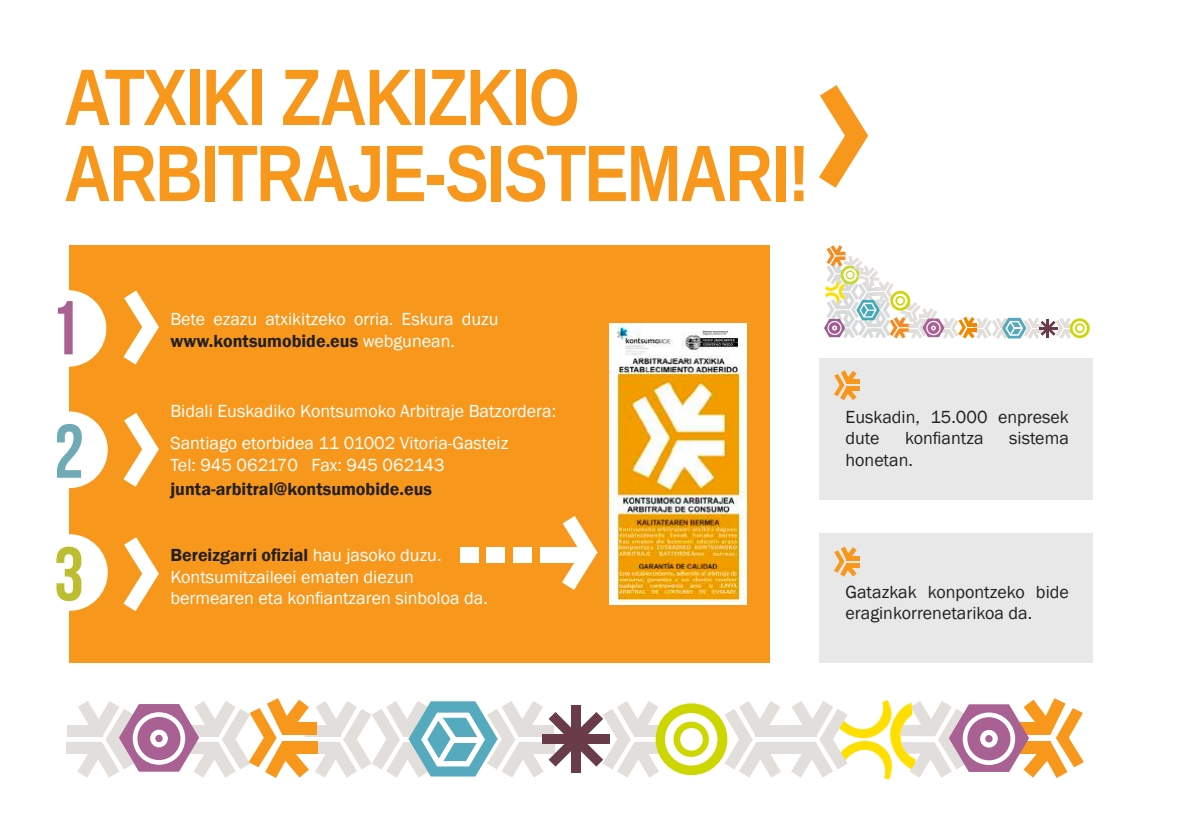
<style>
.page{position:relative;width:1191px;height:840px;background:#fff}
.page>*{position:absolute;margin:0;border:0;box-sizing:border-box;transform-origin:0 0}
.t1{font:700 80px/76px "Liberation Sans Narrow";letter-spacing:-.02em;color:#f7981d}
.t2{font:76px "Bebas Neue";color:#a96093}
.t3{font:76px "Bebas Neue";color:#70aab6}
.t4{font:76px "Bebas Neue";color:#bcbe2f}
.t5{font:18px/21.6px "Franklin Gothic";color:#fff}
.t6{font:18px/21.6px "Franklin Gothic";color:#231f20}
.t7{font:600 18px "Franklin Gothic";color:#231f20}
.s1{font-weight:600;color:#231f20}
</style>
<div class="page">
<div style="left:819px;top:358px;width:274px;height:141px;background:#e8e8e8"></div>
<div style="left:819px;top:533px;width:274px;height:129px;background:#e8e8e8"></div>
<div style="left:69px;top:245px;width:701px;height:417px;background:#f7981d"></div>
<div style="left:460px;top:546px;width:18px;height:16px;background:#fff"></div>
<div style="left:486px;top:546px;width:19px;height:16px;background:#fff"></div>
<div style="left:513px;top:546px;width:18px;height:16px;background:#fff"></div>
<svg style="left:562px;top:516px;width:36px;height:73px"></svg>
<div style="left:540px;top:546px;width:44px;height:16px;background:#fff"></div>
<svg style="left:819px;top:85px;width:49px;height:103px"></svg>
<div style="left:67px;top:724px;width:36px;height:11px;background:#e2dedb"></div>
<div style="left:67px;top:741px;width:35px;height:12px;background:#e2dedb"></div>
<div style="left:305px;top:724px;width:35px;height:11px;background:#f7981d"></div>
<svg style="left:724px;top:701px;width:57px;height:76px"></svg>
<svg style="left:315px;top:701px;width:344px;height:76px"></svg>
<div style="left:655px;top:703px;width:72px;height:71px;background:#ced600;border-radius:50%"></div>
<div style="left:665px;top:712px;width:52px;height:53px;background:#fff;border-radius:50%"></div>
<div style="left:673px;top:721px;width:36px;height:35px;background:#ced600;border-radius:50%"></div>
<div style="left:680px;top:727px;width:23px;height:23px;background:#fff;border-radius:50%"></div>
<div style="left:781px;top:724px;width:35px;height:11px;background:#e2dedb"></div>
<div style="left:780px;top:741px;width:35px;height:12px;background:#e2dedb"></div>
<svg style="left:791px;top:698px;width:292px;height:81px"></svg>
<div style="left:30px;top:290px;width:76px;height:76px;background:#fff;border-radius:50%"></div>
<div style="left:31px;top:411px;width:77px;height:77px;background:#fff;border-radius:50%"></div>
<div style="left:31px;top:534px;width:77px;height:76px;background:#fff;border-radius:50%"></div>
<svg style="left:123px;top:290px;width:36px;height:74px"></svg>
<svg style="left:123px;top:413px;width:36px;height:73px"></svg>
<svg style="left:123px;top:537px;width:36px;height:73px"></svg>
<img style="left:609px;top:323px;width:137px;height:281px">
<svg style="left:1070px;top:318px;width:19px;height:20px"></svg>
<svg style="left:1072px;top:321px;width:15px;height:14px"></svg>
<svg style="left:1074px;top:323px;width:10px;height:10px"></svg>
<div style="left:1076px;top:325px;width:7px;height:6px;background:#fff;border-radius:50%"></div>
<div style="left:282px;top:740px;width:35px;height:13px;background:#f7981d"></div>
<div style="left:282px;top:722px;width:35px;height:12px;background:#f7981d"></div>
<svg style="left:77px;top:698px;width:232px;height:79px"></svg>
<div style="left:846px;top:386px;width:14px;height:5px;background:#f7981d"></div>
<div style="left:846px;top:379px;width:13px;height:5px;background:#f7981d"></div>
<svg style="left:834px;top:370px;width:22px;height:30px"></svg>
<svg style="left:824px;top:245px;width:249px;height:93px"></svg>
<div style="left:846px;top:562px;width:14px;height:5px;background:#f7981d"></div>
<div style="left:846px;top:555px;width:13px;height:5px;background:#f7981d"></div>
<svg style="left:834px;top:546px;width:22px;height:30px"></svg>
<h1 class="t1" style="left:64px;top:58px;width:747px">ATXIKI ZAKIZKIO<br>ARBITRAJE-SISTEMARI!</h1>
<h2 class="t2" style="left:50px;top:286px;width:32px">1</h2>
<h2 class="t3" style="left:54px;top:409px;width:32px">2</h2>
<h2 class="t4" style="left:54px;top:532px;width:32px">3</h2>
<p class="t5" style="left:170px;top:309px;width:330px">Bete ezazu atxikitzeko orria. Eskura duzu <span class="s1">www.kontsumobide.eus</span> webgunean.</p>
<p class="t5" style="left:170px;top:395px;width:387px;line-height:31.8px">Bidali Euskadiko Kontsumoko Arbitraje Batzordera:<br>Santiago etorbidea 11 01002 Vitoria-Gasteiz</p>
<p class="t5" style="left:170px;top:454px;width:276px">Tel: 945 062170 Fax: 945 062143</p>
<p class="t7" style="left:170px;top:477px;width:263px">junta-arbitral@kontsumobide.eus</p>
<p class="t5" style="left:170px;top:544px;width:319px"><span class="s1">Bereizgarri ofizial</span> hau jasoko duzu.<br>Kontsumitzaileei ematen diezun bermearen eta konfiantzaren sinboloa da.</p>
<p class="t6" style="left:845px;top:406px;width:225px">Euskadin, 15.000 enpresek dute</p>
<p class="t6" style="left:905px;top:427px;width:80px">konfiantza</p>
<p class="t6" style="left:1009px;top:427px;width:61px">sistema</p>
<p class="t6" style="left:845px;top:449px;width:69px">honetan.</p>
<p class="t6" style="left:845px;top:581px;width:225px">Gatazkak konpontzeko bide eraginkorrenetarikoa da.</p>
</div>
